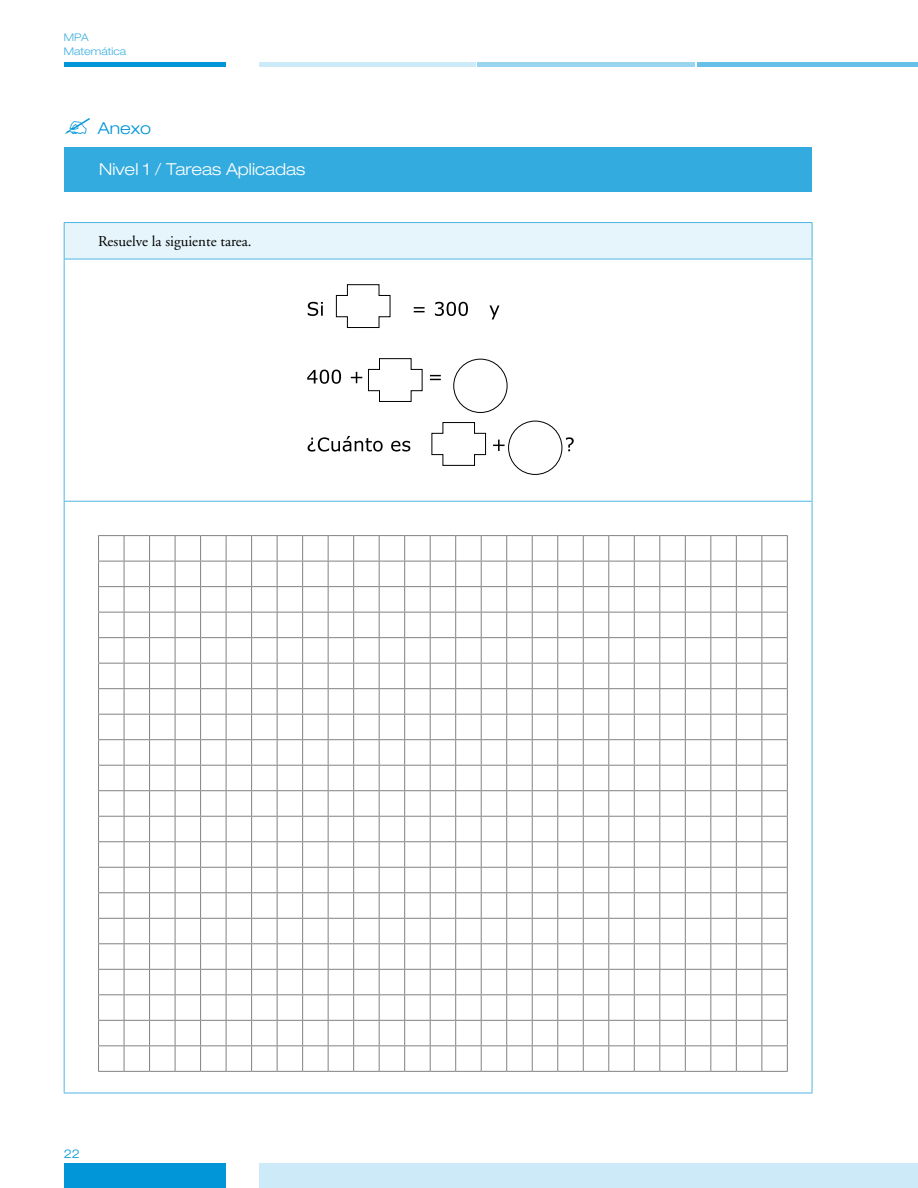
<style>
.page{position:relative;width:918px;height:1188px;background:#fff}
.page>*{position:absolute;margin:0;border:0;box-sizing:border-box;transform-origin:0 0}
.t1{font:300 expanded 16.5px "Helvetica Neue";color:#fff}
.t2{font:300 expanded 16.5px "Helvetica Neue";color:#0096d7}
.t3{font:15px "Adobe Garamond";color:#000}
.t4{font:300 expanded 12px "Helvetica Neue";color:#0096d7}
.t5{font:300 expanded 10.5px/13.5px "Helvetica Neue";color:#40b0e1}
</style>
<div class="page">
<div style="left:64px;top:148px;width:748px;height:44px;background:#33abdf"></div>
<hr style="left:259px;top:63px;width:216px;height:4px;background:#cceaf7">
<hr style="left:478px;top:63px;width:217px;height:4px;background:#99d5ef">
<hr style="left:697px;top:63px;width:221px;height:4px;background:#66c0e7">
<div style="left:64px;top:62px;width:161px;height:5px;background:#0096d7"></div>
<div style="left:259px;top:1164px;width:659px;height:24px;background:#cceaf7"></div>
<div style="left:64px;top:1164px;width:161px;height:24px;background:#0096d7"></div>
<div style="left:64px;top:223px;width:748px;height:36px;background:#e6f5fb"></div>
<hr style="left:64px;top:222px;width:748px;height:1px;background:#4db6e3">
<hr style="left:64px;top:223px;width:1px;height:36px;background:#4db6e3">
<hr style="left:812px;top:223px;width:1px;height:36px;background:#4db6e3">
<hr style="left:64px;top:259px;width:748px;height:1px;background:#4db6e3">
<hr style="left:64px;top:259px;width:1px;height:242px;background:#4db6e3">
<hr style="left:812px;top:259px;width:1px;height:242px;background:#4db6e3">
<hr style="left:64px;top:501px;width:748px;height:1px;background:#4db6e3">
<hr style="left:64px;top:502px;width:1px;height:591px;background:#4db6e3">
<hr style="left:812px;top:502px;width:1px;height:591px;background:#4db6e3">
<hr style="left:64px;top:1093px;width:748px;height:1px;background:#4db6e3">
<svg style="left:307px;top:284px;width:267px;height:191px"></svg>
<svg style="left:98px;top:535px;width:690px;height:537px"></svg>
<p class="t5" style="left:64px;top:30px;width:64px">MPA<br>Matemática</p>
<p class="t2" style="left:98px;top:118px;width:55px">Anexo</p>
<p class="t1" style="left:99px;top:160px;width:208px">Nivel 1 / Tareas Aplicadas</p>
<p class="t3" style="left:98px;top:234px;width:155px">Resuelve la siguiente tarea.</p>
<p class="t4" style="left:64px;top:1147px;width:18px">22</p>
</div>
